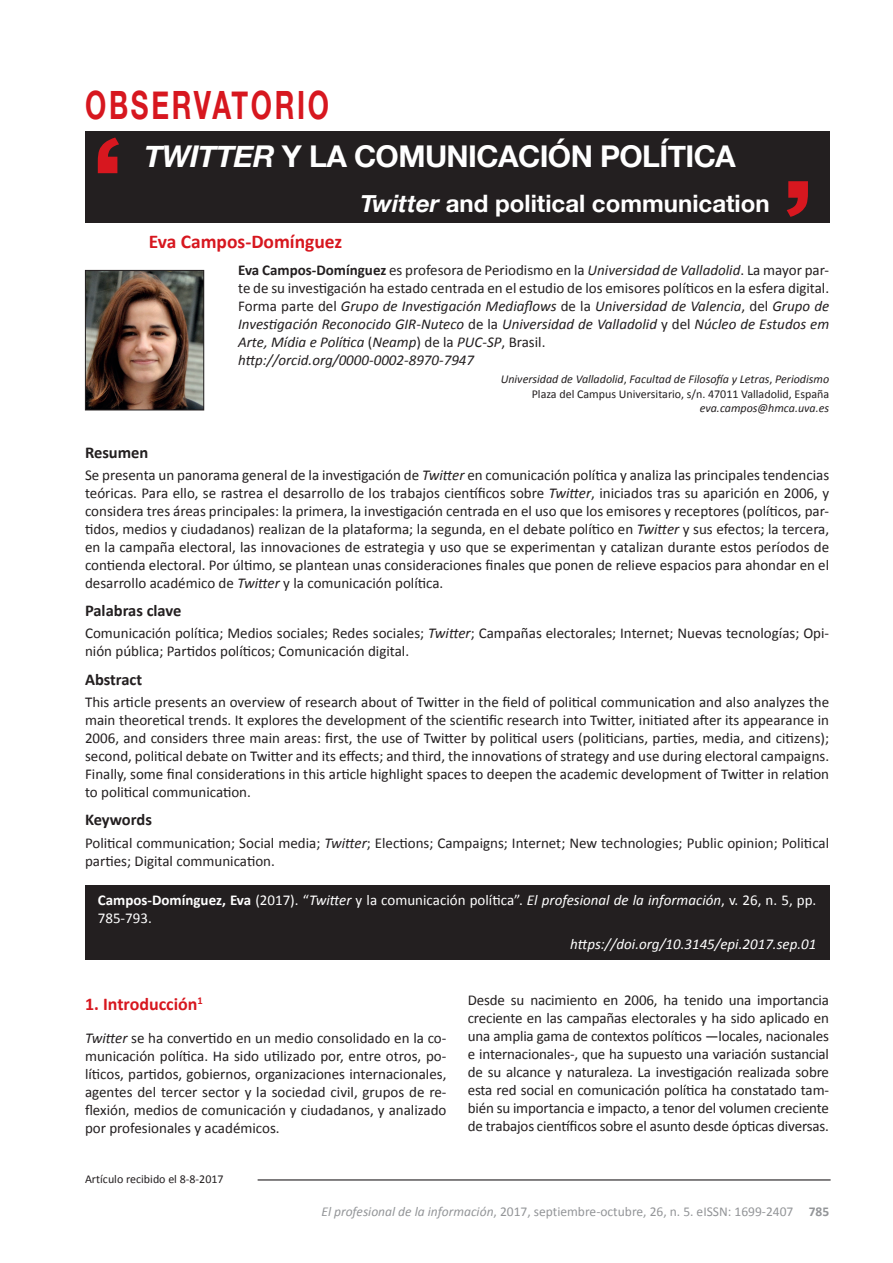
<style>
.page{position:relative;width:893px;height:1263px;background:#fff}
.page>*{position:absolute;margin:0;border:0;box-sizing:border-box;transform-origin:0 0}
.t1{font:700 39px "Helvetica Neue";letter-spacing:.1em;color:#d7171f;scale:.7 1}
.t2{font:700 30px "Helvetica Neue";letter-spacing:-.02em;color:#fff}
.t3{font:700 24px "Helvetica Neue";color:#fff}
.t4{font:700 19.5px "Calibri";color:#d7171f}
.t5{font:700 18px "Calibri";color:#d7171f}
.t6{font:700 16.5px "Calibri";color:#231f20}
.t7{font:15px/18px "Calibri";color:#231f20;text-align:justify}
.t8{font:italic 15px/18px "Calibri";color:#231f20}
.t9{font:15px/18px "Calibri";color:#fff}
.t10{font:italic 15px "Calibri";color:#fff}
.t11{font:13.5px "Calibri";color:#939598}
.t12{font:italic 12px/14.4px "Calibri";color:#231f20;text-align:right}
.t13{font:12px "Calibri";color:#231f20}
.s1{font-style:italic}
.s2{font-weight:700;font-style:normal}
.s3{font-style:normal}
.s4{font-weight:700}
</style>
<div class="page">
<div style="left:85px;top:885px;width:744px;height:75px;background:#231f20"></div>
<div style="left:85px;top:131px;width:744px;height:92px;background:#231f20"></div>
<svg style="left:787px;top:181px;width:21px;height:36px"></svg>
<svg style="left:98px;top:138px;width:21px;height:35px"></svg>
<img style="left:87px;top:272px;width:115px;height:136px">
<div style="left:85px;top:270px;width:119px;height:140px;border:1px solid #231f20"></div>
<hr style="left:258px;top:1179px;width:573px;height:1px;background:#231f20">
<h1 class="t1" style="left:85px;top:74px;width:350px">OBSERVATORIO</h1>
<h2 class="t2" style="left:145px;top:133px;width:593px"><span class="s1">TWITTER</span> Y LA COMUNICACIÓN POLÍTICA</h2>
<h3 class="t3" style="left:361px;top:185px;width:411px"><span class="s1">Twitter</span> and political communication</h3>
<h3 class="t4" style="left:149px;top:229px;width:195px">Eva Campos-Domínguez</h3>
<p class="t8" style="left:238px;top:260px;width:593px"><span class="s2">Eva Campos-Domínguez</span> <span class="s3">es profesora de Periodismo en la</span> Universidad de Valladolid<span class="s3">. La mayor par&shy;te de su investigación ha estado centrada en el estudio de los emisores políticos en la esfera digital.<br>Forma parte del</span> Grupo de Investigación Mediaflows <span class="s3">de la</span> Universidad de Valencia<span class="s3">, del</span> Grupo de Investigación Reconocido GIR-Nuteco <span class="s3">de la</span> Universidad de Valladolid <span class="s3">y del</span> Núcleo de Estudos em Arte, Mídia e Política <span class="s3">(</span>Neamp<span class="s3">) de la</span> PUC-SP<span class="s3">, Brasil.<br></span>http://orcid.org/0000-0002-8970-7947</p>
<p class="t12" style="left:501px;top:372px;width:330px">Universidad de Valladolid<span class="s3">,</span> Facultad de Filosofía y Letras<span class="s3">,</span> Periodismo<br><span class="s3">Plaza del Campus Universitario, s/n. 47011 Valladolid, España</span></p>
<p class="t12" style="left:700px;top:401px;width:131px">eva.campos@hmca.uva.es</p>
<p class="t6" style="left:85px;top:441px;width:65px">Resumen</p>
<p class="t7" style="left:85px;top:466px;width:746px">Se presenta un panorama general de la investigación de <span class="s1">Twitter</span> en comunicación política y analiza las principales tendencias teóricas. Para ello, se rastrea el desarrollo de los trabajos científicos sobre <span class="s1">Twitter</span>, iniciados tras su aparición en 2006, y considera tres áreas principales: la primera, la investigación centrada en el uso que los emisores y receptores (políticos, par&shy;tidos, medios y ciudadanos) realizan de la plataforma; la segunda, en el debate político en <span class="s1">Twitter</span> y sus efectos; la tercera, en la campaña electoral, las innovaciones de estrategia y uso que se experimentan y catalizan durante estos períodos de contienda electoral. Por último, se plantean unas consideraciones finales que ponen de relieve espacios para ahondar en el desarrollo académico de <span class="s1">Twitter</span> y la comunicación política.</p>
<p class="t6" style="left:85px;top:600px;width:98px">Palabras clave</p>
<p class="t7" style="left:85px;top:624px;width:746px">Comunicación política; Medios sociales; Redes sociales; <span class="s1">Twitter</span>; Campañas electorales; Internet; Nuevas tecnologías; Opi&shy;nión pública; Partidos políticos; Comunicación digital.</p>
<p class="t6" style="left:85px;top:669px;width:59px">Abstract</p>
<p class="t7" style="left:85px;top:693px;width:746px">This article presents an overview of research about of Twitter in the field of political communication and also analyzes the main theoretical trends. It explores the development of the scientific research into Twitter, initiated after its appearance in 2006, and considers three main areas: first, the use of Twitter by political users (politicians, parties, media, and citizens); second, political debate on Twitter and its effects; and third, the innovations of strategy and use during electoral campaigns.<br>Finally, some final considerations in this article highlight spaces to deepen the academic development of Twitter in relation to political communication.</p>
<p class="t6" style="left:85px;top:809px;width:68px">Keywords</p>
<p class="t7" style="left:85px;top:833px;width:746px">Political communication; Social media; <span class="s1">Twitter</span>; Elections; Campaigns; Internet; New technologies; Public opinion; Political parties; Digital communication.</p>
<p class="t9" style="left:98px;top:891px;width:720px"><span class="s4">Campos-Domínguez, Eva</span> (2017). “<span class="s1">Twitter</span> y la comunicación política”. <span class="s1">El profesional de la información</span>, v. 26, n. 5, pp.<br>785-793.</p>
<p class="t10" style="left:570px;top:934px;width:248px">https://doi.org/10.3145/epi.2017.sep.01</p>
<p class="t5" style="left:85px;top:992px;width:119px">1. Introducción<sup>1</sup></p>
<p class="t7" style="left:85px;top:1029px;width:363px"><span class="s1">Twitter</span> se ha convertido en un medio consolidado en la co&shy;municación política. Ha sido utilizado por, entre otros, po&shy;líticos, partidos, gobiernos, organizaciones internacionales, agentes del tercer sector y la sociedad civil, grupos de re&shy;flexión, medios de comunicación y ciudadanos, y analizado por profesionales y académicos.</p>
<p class="t13" style="left:85px;top:1171px;width:140px">Artículo recibido el 8-8-2017</p>
<p class="t7" style="left:468px;top:991px;width:363px">Desde su nacimiento en 2006, ha tenido una importancia creciente en las campañas electorales y ha sido aplicado en una amplia gama de contextos políticos —locales, nacionales e internacionales-, que ha supuesto una variación sustancial de su alcance y naturaleza. La investigación realizada sobre esta red social en comunicación política ha constatado tam&shy;bién su importancia e impacto, a tenor del volumen creciente de trabajos científicos sobre el asunto desde ópticas diversas.</p>
<p class="t11" style="left:321px;top:1203px;width:509px"><span class="s1">El profesional de la información</span>, 2017, septiembre-octubre, 26, n. 5. eISSN: 1699-2407 <span class="s4">785</span></p>
</div>
